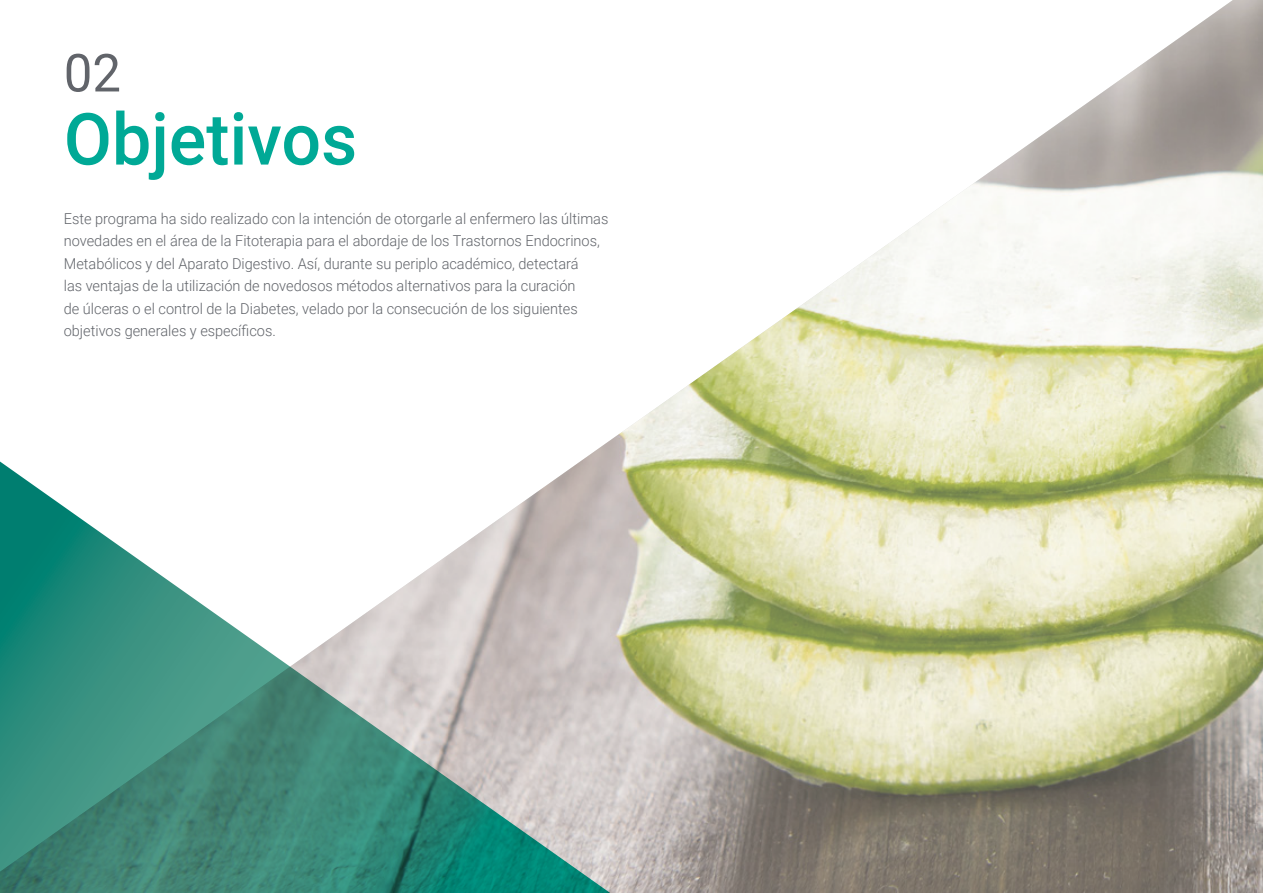
<style>
.page{position:relative;width:1263px;height:893px;background:#fff}
.page>*{position:absolute;margin:0;border:0;box-sizing:border-box;transform-origin:0 0}
.t1{font:500 72px "Roboto";color:#00a996}
.t2{font:52.5px "Roboto";color:#61646a}
.t3{font:300 15px/22.5px "Roboto";color:#61646a}
</style>
<div class="page">
<img style="left:602px;top:0;width:661px;height:893px">
<svg style="left:0;top:446px;width:640px;height:447px"></svg>
<h2 class="t2" style="left:64px;top:36px;width:59px">02</h2>
<h1 class="t1" style="left:64px;top:89px;width:295px">Objetivos</h1>
<p class="t3" style="left:64px;top:207px;width:546px">Este programa ha sido realizado con la intención de otorgarle al enfermero las últimas novedades en el área de la Fitoterapia para el abordaje de los Trastornos Endocrinos, Metabólicos y del Aparato Digestivo. Así, durante su periplo académico, detectará<br>las ventajas de la utilización de novedosos métodos alternativos para la curación<br>de úlceras o el control de la Diabetes, velado por la consecución de los siguientes objetivos generales y específicos.</p>
</div>
